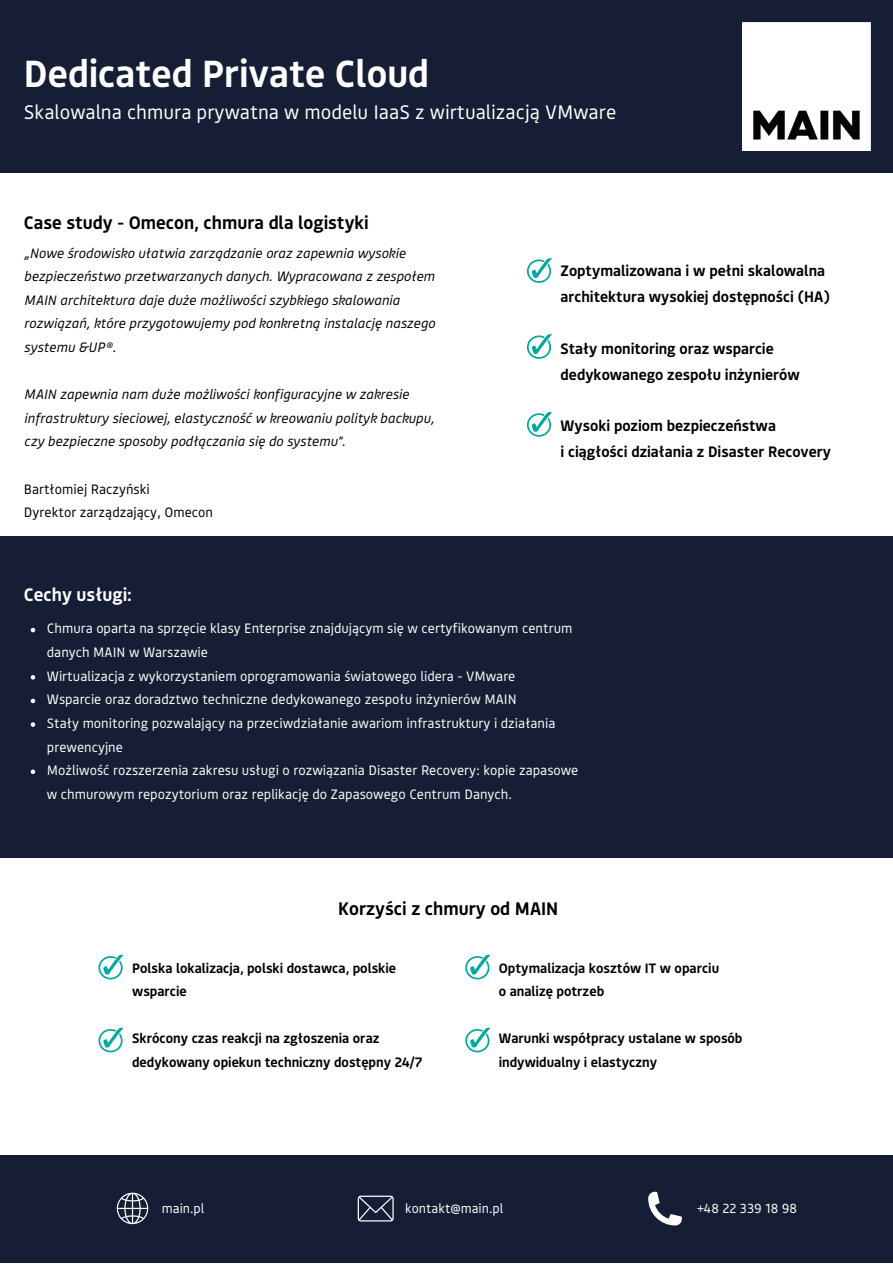
<style>
.page{position:relative;width:893px;height:1264px;background:#fff}
.page>*{position:absolute;margin:0;border:0;box-sizing:border-box;transform-origin:0 0}
.t1{font:600 37.5px "Bould";color:#fff}
.t2{font:19.5px "Bould";color:#fff}
.t3{font:600 18px "Bould";color:#000}
.t4{font:600 18px "Bould";color:#fff}
.t5{font:600 15px/25.8px "Bould";color:#000}
.t6{font:13.5px/23.5px "Bould";color:#fff}
.t7{font:italic 13.5px/23.5px "Bould";color:#000}
.t8{font:600 13.5px/23.5px "Bould";color:#000}
.t9{font:13.5px/23.5px "Bould";color:#000}
.t10{font:13.05px "Bould";color:#fff}
</style>
<div class="page">
<div style="left:0;top:535px;width:892px;height:322px;background:#151e34"></div>
<div style="left:0;top:1155px;width:892px;height:107px;background:#151e34"></div>
<svg style="left:116px;top:1192px;width:33px;height:32px"></svg>
<svg style="left:358px;top:1195px;width:35px;height:26px"></svg>
<svg style="left:648px;top:1191px;width:34px;height:34px"></svg>
<div style="left:0;top:0;width:892px;height:172px;background:#151e34"></div>
<svg style="left:98px;top:954px;width:25px;height:25px"></svg>
<svg style="left:98px;top:1027px;width:25px;height:25px"></svg>
<svg style="left:465px;top:954px;width:25px;height:25px"></svg>
<svg style="left:465px;top:1027px;width:25px;height:25px"></svg>
<svg style="left:31px;top:628px;width:4px;height:4px"></svg>
<svg style="left:31px;top:675px;width:4px;height:4px"></svg>
<svg style="left:31px;top:698px;width:4px;height:5px"></svg>
<svg style="left:31px;top:722px;width:4px;height:4px"></svg>
<svg style="left:31px;top:769px;width:4px;height:5px"></svg>
<svg style="left:527px;top:258px;width:24px;height:25px"></svg>
<svg style="left:527px;top:334px;width:24px;height:25px"></svg>
<svg style="left:527px;top:412px;width:24px;height:24px"></svg>
<img style="left:742px;top:22px;width:128px;height:128px">
<h1 class="t1" style="left:24px;top:51px;width:406px">Dedicated Private Cloud</h1>
<h2 class="t2" style="left:24px;top:101px;width:594px">Skalowalna chmura prywatna w modelu IaaS z wirtualizacją VMware</h2>
<h3 class="t3" style="left:24px;top:212px;width:346px">Case study - Omecon, chmura dla logistyki</h3>
<p class="t7" style="left:24px;top:241px;width:412px">„Nowe środowisko ułatwia zarządzanie oraz zapewnia wysokie bezpieczeństwo przetwarzanych danych. Wypracowana z zespołem MAIN architektura daje duże możliwości szybkiego skalowania rozwiązań, które przygotowujemy pod konkretną instalację naszego systemu &amp;UP®.</p>
<p class="t7" style="left:24px;top:383px;width:411px">MAIN zapewnia nam duże możliwości konfiguracyjne w zakresie infrastruktury sieciowej, elastyczność w kreowaniu polityk backupu, czy bezpieczne sposoby podłączania się do systemu".</p>
<p class="t9" style="left:24px;top:477px;width:190px">Bartłomiej Raczyński<br>Dyrektor zarządzający, Omecon</p>
<h3 class="t4" style="left:24px;top:584px;width:109px">Cechy usługi:</h3>
<p class="t5" style="left:560px;top:258px;width:271px">Zoptymalizowana i w pełni skalowalna architektura wysokiej dostępności (HA)</p>
<p class="t5" style="left:560px;top:335px;width:241px">Stały monitoring oraz wsparcie dedykowanego zespołu inżynierów</p>
<p class="t5" style="left:560px;top:413px;width:272px">Wysoki poziom bezpieczeństwa<br>i ciągłości działania z Disaster Recovery</p>
<p class="t6" style="left:47px;top:617px;width:533px">Chmura oparta na sprzęcie klasy Enterprise znajdującym się w certyfikowanym centrum danych MAIN w Warszawie<br>Wirtualizacja z wykorzystaniem oprogramowania światowego lidera - VMware<br>Wsparcie oraz doradztwo techniczne dedykowanego zespołu inżynierów MAIN<br>Stały monitoring pozwalający na przeciwdziałanie awariom infrastruktury i działania prewencyjne<br>Możliwość rozszerzenia zakresu usługi o rozwiązania Disaster Recovery: kopie zapasowe w chmurowym repozytorium oraz replikację do Zapasowego Centrum Danych.</p>
<h3 class="t3" style="left:338px;top:898px;width:221px">Korzyści z chmury od MAIN</h3>
<p class="t8" style="left:132px;top:956px;width:265px">Polska lokalizacja, polski dostawca, polskie wsparcie</p>
<p class="t8" style="left:132px;top:1026px;width:292px">Skrócony czas reakcji na zgłoszenia oraz dedykowany opiekun techniczny dostępny 24/7</p>
<p class="t8" style="left:499px;top:956px;width:222px">Optymalizacja kosztów IT w oparciu o analizę potrzeb</p>
<p class="t8" style="left:499px;top:1026px;width:245px">Warunki współpracy ustalane w sposób indywidualny i elastyczny</p>
<p class="t10" style="left:162px;top:1200px;width:44px">main.pl</p>
<p class="t10" style="left:405px;top:1200px;width:99px">kontakt@main.pl</p>
<p class="t10" style="left:697px;top:1200px;width:101px">+48 22 339 18 98</p>
</div>
